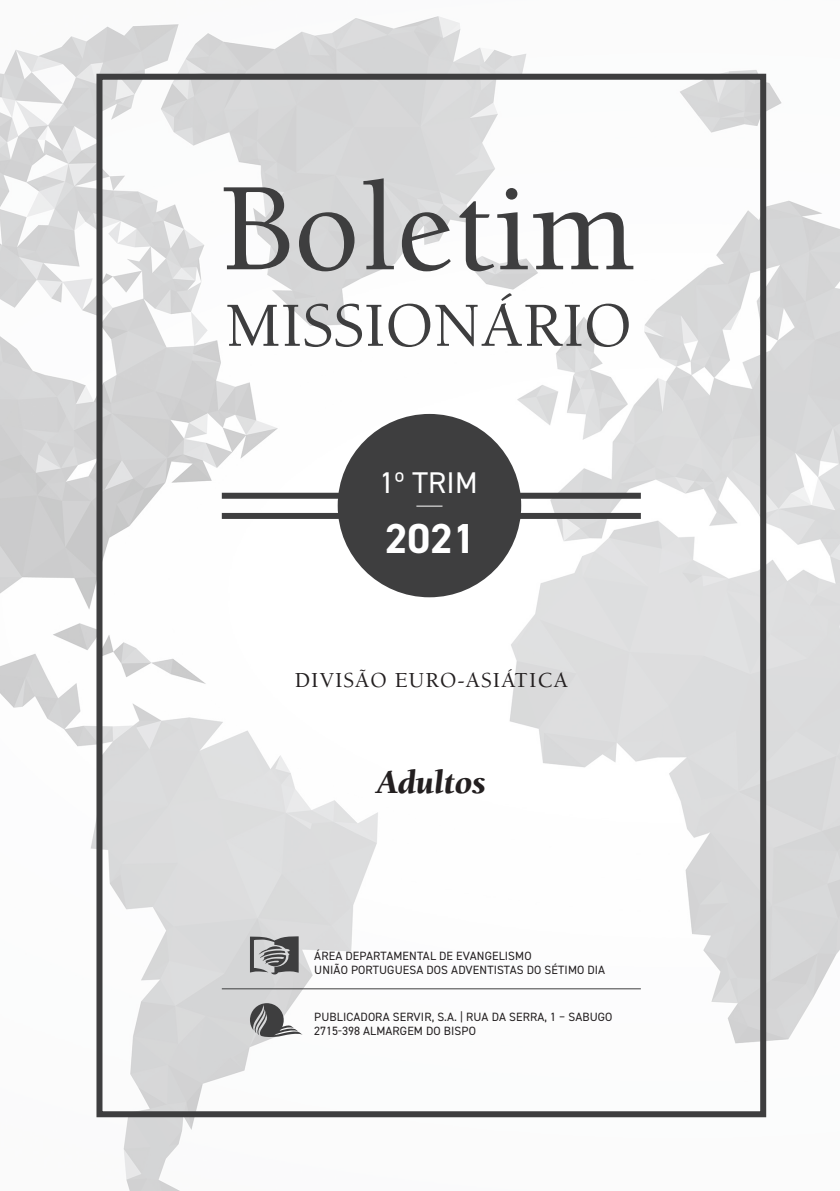
<style>
.page{position:relative;width:840px;height:1191px;background:#fff}
.page>*{position:absolute;margin:0;border:0;box-sizing:border-box;transform-origin:0 0}
.t1{font:500 129px "Berkeley Std";color:#3e3e3f}
.t2{font:500 64.4px "Berkeley Std";color:#3e3e3f}
.t3{font:700 42px "DIN2014";color:#fff}
.t4{font:italic 900 34px "Berkeley Std";color:#231f20}
.t5{font:30px "DIN2014";letter-spacing:.01em;color:#fff}
.t6{font:500 22px "Berkeley Std";letter-spacing:.05em;color:#231f20}
.t7{font:12px/14.4px "DIN2014";letter-spacing:.01em;color:#231f20}
</style>
<div class="page">
<img style="left:0;top:16px;width:839px;height:1175px">
<div style="left:96px;top:74px;width:669px;height:1043px;border:6px solid #3e3e3f"></div>
<div style="left:222px;top:493px;width:418px;height:6px;background:#3e3e3f"></div>
<div style="left:222px;top:513px;width:418px;height:6px;background:#3e3e3f"></div>
<div style="left:337px;top:414px;width:184px;height:183px;background:#3e3e3f;border-radius:50%"></div>
<svg style="left:416px;top:505px;width:26px;height:1px"></svg>
<svg style="left:250px;top:936px;width:48px;height:38px;background:#7f7f80"></svg>
<svg style="left:250px;top:1003px;width:52px;height:34px"></svg>
<hr style="left:222px;top:988px;width:418px;height:1px;background:#3e3e3f">
<p class="t1" style="left:222px;top:160px;width:414px">Boletim</p>
<p class="t2" style="left:226px;top:291px;width:407px">MISSIONÁRIO</p>
<p class="t5" style="left:379px;top:464px;width:100px">1º TRIM</p>
<p class="t3" style="left:384px;top:510px;width:92px">2021</p>
<p class="t6" style="left:294px;top:668px;width:275px">DIVISÃO EURO-ASIÁTICA</p>
<p class="t4" style="left:376px;top:764px;width:110px">Adultos</p>
<p class="t7" style="left:314px;top:948px;width:292px">ÁREA DEPARTAMENTAL DE EVANGELISMO<br>UNIÃO PORTUGUESA DOS ADVENTISTAS DO SÉTIMO DIA</p>
<p class="t7" style="left:314px;top:1009px;width:299px">PUBLICADORA SERVIR, S.A. | RUA DA SERRA, 1 – SABUGO</p>
<p class="t7" style="left:314px;top:1023px;width:163px">2715-398 ALMARGEM DO BISPO</p>
</div>
